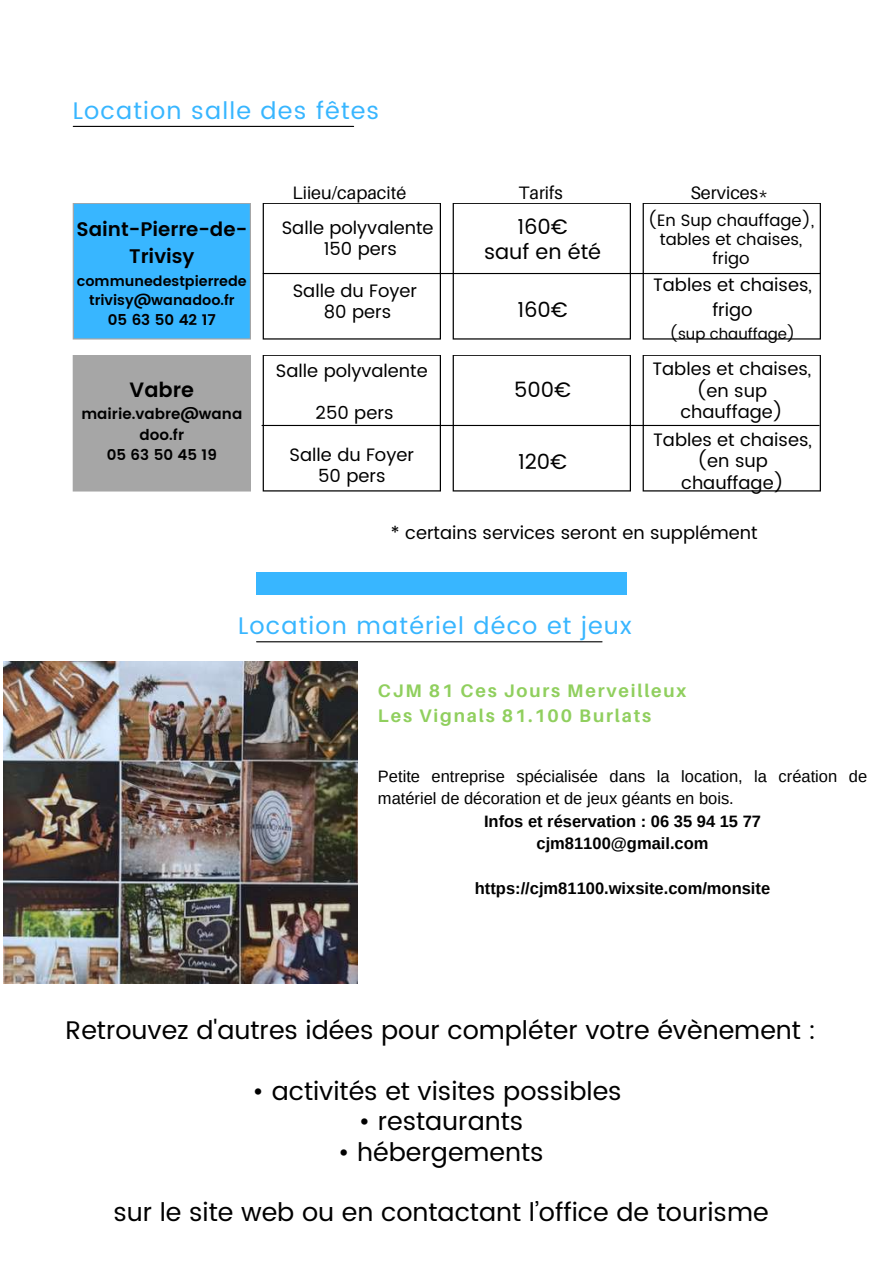
<style>
.page{position:relative;width:894px;height:1264px;background:#fff}
.page>*{position:absolute;margin:0;border:0;box-sizing:border-box;transform-origin:0 0}
.t1{font:25.5px "Poppins";color:#000}
.t2{font:24px "Poppins";letter-spacing:.05em;color:#38b6ff}
.t3{font:21px/24.8px "Poppins";color:#000;text-align:center}
.t4{font:600 20.7px "Poppins";color:#000}
.t5{font:600 19.65px/27px "Poppins";color:#000;text-align:center}
.t6{font:700 18.15px/24.8px "Aileron";letter-spacing:.1em;color:#90cf5e}
.t7{font:18px/21.3px "Poppins";color:#000;text-align:center}
.t8{font:18px "Aileron";color:#000}
.t9{font:16.5px/22.5px "Arimo";color:#000}
.t10{font:700 16.5px/22.5px "Arimo";color:#000;text-align:center}
.t11{font:16.5px/19.2px "Poppins";color:#000;text-align:center}
.t12{font:600 15px/20.2px "Poppins";color:#000;text-align:center}
.t13{font:15px "Poppins";color:#000}
.t14{font:600 14.25px/19.2px "Poppins";color:#000;text-align:center}
</style>
<div class="page">
<hr style="left:73px;top:126px;width:280px;height:1px;background:#000">
<div style="left:73px;top:355px;width:178px;height:136px;background:#a6a6a6"></div>
<svg style="left:452px;top:355px;width:178px;height:136px"></svg>
<svg style="left:262px;top:355px;width:179px;height:136px"></svg>
<svg style="left:642px;top:355px;width:178px;height:136px"></svg>
<hr style="left:262px;top:425px;width:556px;height:1px;background:#000">
<div style="left:73px;top:203px;width:178px;height:136px;background:#38b6ff"></div>
<svg style="left:452px;top:203px;width:178px;height:136px"></svg>
<svg style="left:262px;top:203px;width:179px;height:136px"></svg>
<svg style="left:642px;top:203px;width:178px;height:136px"></svg>
<hr style="left:263px;top:273px;width:557px;height:1px;background:#000">
<div style="left:256px;top:572px;width:370px;height:22px;background:#38b6ff"></div>
<img style="left:3px;top:661px;width:354px;height:322px">
<hr style="left:256px;top:641px;width:346px;height:1px;background:#000">
<h2 class="t2" style="left:73px;top:97px;width:308px">Location salle des fêtes</h2>
<p class="t5" style="left:76px;top:216px;width:172px">Saint-Pierre-de-<br>Trivisy</p>
<p class="t14" style="left:77px;top:271px;width:171px">communedestpierrede trivisy@wanadoo.fr</p>
<p class="t12" style="left:108px;top:310px;width:109px">05 63 50 42 17</p>
<p class="t4" style="left:130px;top:377px;width:66px">Vabre</p>
<p class="t12" style="left:81px;top:404px;width:162px">mairie.vabre@wana doo.fr<br>05 63 50 45 19</p>
<p class="t8" style="left:292px;top:181px;width:115px">Liieu/capacité</p>
<p class="t8" style="left:518px;top:181px;width:46px">Tarifs</p>
<p class="t8" style="left:690px;top:181px;width:79px">Services*</p>
<p class="t7" style="left:282px;top:217px;width:153px">Salle polyvalente<br>150 pers</p>
<p class="t7" style="left:292px;top:280px;width:126px">Salle du Foyer<br>80 pers</p>
<p class="t7" style="left:276px;top:359px;width:153px">Salle polyvalente</p>
<p class="t7" style="left:315px;top:401px;width:79px">250 pers</p>
<p class="t7" style="left:289px;top:444px;width:126px">Salle du Foyer<br>50 pers</p>
<p class="t3" style="left:484px;top:214px;width:118px">160€<br>sauf en été</p>
<p class="t11" style="left:647px;top:210px;width:167px">(En Sup chauffage), tables et chaises, frigo</p>
<p class="t3" style="left:517px;top:297px;width:52px">160€</p>
<p class="t7" style="left:653px;top:273px;width:160px;line-height:24.8px">Tables et chaises, frigo</p>
<p class="t13" style="left:669px;top:325px;width:127px">(sup chauffage)</p>
<p class="t3" style="left:514px;top:377px;width:58px">500€</p>
<p class="t3" style="left:518px;top:449px;width:50px">120€</p>
<p class="t7" style="left:652px;top:358px;width:160px">Tables et chaises, (en sup chauffage)</p>
<p class="t7" style="left:653px;top:429px;width:160px">Tables et chaises, (en sup chauffage)</p>
<p class="t7" style="left:391px;top:522px;width:368px">* certains services seront en supplément</p>
<h2 class="t2" style="left:238px;top:611px;width:395px">Location matériel déco et jeux</h2>
<p class="t6" style="left:378px;top:677px;width:310px">CJM 81 Ces Jours Merveilleux<br>Les Vignals 81.100 Burlats</p>
<p class="t9" style="left:378px;top:764px;width:490px">Petite entreprise spécialisée dans la location, la création de matériel de décoration et de jeux géants en bois.</p>
<p class="t10" style="left:484px;top:809px;width:278px">Infos et réservation : 06 35 94 15 77 cjm81100@gmail.com</p>
<p class="t10" style="left:474px;top:877px;width:297px">https://cjm81100.wixsite.com/monsite</p>
<h1 class="t1" style="left:66px;top:1015px;width:752px">Retrouvez d'autres idées pour compléter votre évènement :</h1>
<h1 class="t1" style="left:252px;top:1076px;width:370px">• activités et visites possibles</h1>
<h1 class="t1" style="left:358px;top:1106px;width:166px">• restaurants</h1>
<h1 class="t1" style="left:338px;top:1136px;width:207px">• hébergements</h1>
<h1 class="t1" style="left:113px;top:1197px;width:656px">sur le site web ou en contactant l’office de tourisme</h1>
</div>
